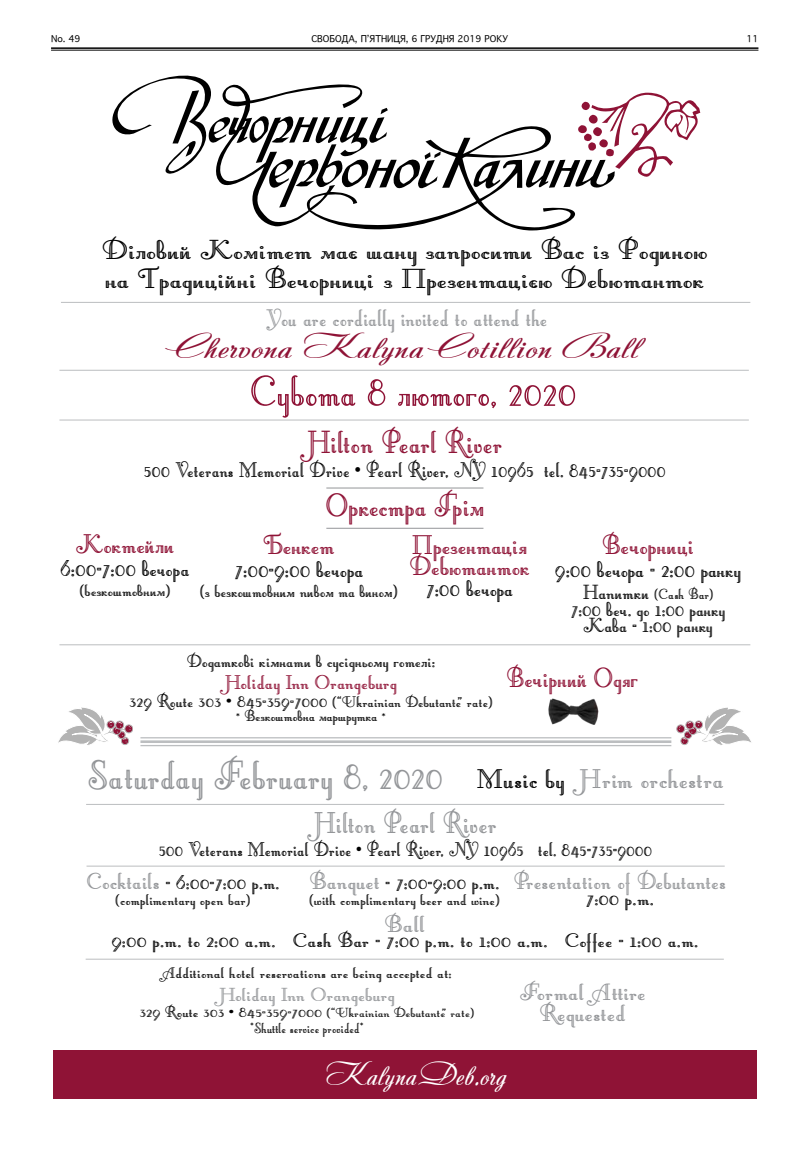
<style>
.page{position:relative;width:810px;height:1152px;background:#fff}
.page>*{position:absolute;margin:0;border:0;box-sizing:border-box;transform-origin:0 0}
.t1{font:52.6px "Artemis Deco";color:#8f1336}
.t2{font:49.2px "Artemis Deco";color:#939598}
.t3{font:38.6px "Artemis Deco";color:#8f1336}
.t4{font:36.2px "Artemis Deco";letter-spacing:-.01em;color:#939598}
.t5{font:33.9px "Andantinoscript";color:#8f1336;scale:1.23 1}
.t6{font:33.2px/28.7px "Artemis Deco";color:#000;scale:1.23 1}
.t7{font:33.1px "Artemis Deco";color:#8f1336}
.t8{font:32.5px "Artemis Deco";color:#8f1336;scale:1.05 1}
.t9{font:31.6px "Andantinoscript";color:#fff}
.t10{font:28.8px "Artemis Deco";color:#939598}
.t11{font:28.4px/20.9px "Artemis Deco";color:#939598;text-align:center;scale:1.16 1}
.t12{font:28.2px "Artemis Deco";color:#939598;scale:1.07 1}
.t13{font:28.2px "Artemis Deco";color:#939598;scale:1.19 1}
.t14{font:27.6px "Artemis Deco";color:#000;scale:1.05 1}
.t15{font:25.5px "Artemis Deco";color:#000}
.t16{font:24.6px "Artemis Deco";color:#000;scale:1.05 1}
.t17{font:24px "Artemis Deco";color:#000;scale:1.19 1}
.t18{font:24px "Artemis Deco";color:#000;scale:1.13 1}
.t19{font:23.8px "Artemis Deco";color:#000}
.t20{font:23.8px "Artemis Deco";color:#8f1336;scale:1.11 1}
.t21{font:22.7px "Artemis Deco";color:#939598;scale:1.19 1}
.t22{font:21.4px "Artemis Deco";color:#000;scale:1.11 1}
.t23{font:21.3px "Artemis Deco";color:#000;scale:1.05 1}
.t24{font:19.9px "Artemis Deco";color:#000;scale:1.13 1}
.t25{font:18.7px "Artemis Deco";letter-spacing:-.005em;color:#000;scale:1.13 1}
.t26{font:18.5px "Artemis Deco";color:#000;scale:1.11 1}
.t27{font:18.4px "Artemis Deco";color:#000;scale:1.19 1}
.t28{font:18.3px "Artemis Deco";color:#000;scale:1.11 1}
.t29{font:17.9px "Artemis Deco";color:#000;scale:1.05 1}
.t30{font:17.6px "Artemis Deco";color:#000}
.t31{font:15.9px "Artemis Deco";color:#000;scale:1.19 1}
.t32{font:9px "Geneva CY";color:#000}
.s1{font-size:24.6px}
.s2{font-size:21.4px}
.s3{font-size:32.5px;color:#000}
.s4{font-size:32.5px}
.s5{font-size:28.2px;color:#939598}
.s6{font-size:18.4px}
</style>
<div class="page">
<hr style="left:51px;top:47px;width:707px;height:2px;background:#000">
<hr style="left:51px;top:50px;width:707px;height:1px;background:#000">
<svg style="left:112px;top:76px;width:100px;height:98px"></svg>
<svg style="left:576px;top:92px;width:124px;height:96px"></svg>
<svg style="left:212px;top:84px;width:364px;height:146px"></svg>
<div style="left:53px;top:1050px;width:704px;height:48px;background:#8f1336"></div>
<hr style="left:61px;top:302px;width:689px;height:1px;background:#bcbec0">
<hr style="left:326px;top:488px;width:157px;height:1px;background:#939598">
<hr style="left:326px;top:528px;width:157px;height:1px;background:#939598">
<hr style="left:140px;top:737px;width:531px;height:1px;background:#bcbec0">
<hr style="left:140px;top:740px;width:531px;height:3px;background:#bcbec0">
<hr style="left:140px;top:745px;width:531px;height:1px;background:#bcbec0">
<svg style="left:677px;top:707px;width:74px;height:38px"></svg>
<svg style="left:58px;top:707px;width:75px;height:38px"></svg>
<img style="left:548px;top:698px;width:51px;height:26px">
<hr style="left:59px;top:370px;width:690px;height:1px;background:#bcbec0">
<hr style="left:59px;top:420px;width:690px;height:1px;background:#bcbec0">
<hr style="left:59px;top:644px;width:691px;height:1px;background:#bcbec0">
<hr style="left:86px;top:804px;width:638px;height:1px;background:#bcbec0">
<hr style="left:87px;top:866px;width:638px;height:1px;background:#bcbec0">
<hr style="left:86px;top:959px;width:638px;height:1px;background:#bcbec0">
<p class="t32" style="left:51px;top:33px;width:31px">No. 49</p>
<p class="t32" style="left:311px;top:33px;width:198px">СВОБОДА, П’ЯТНИЦЯ, 6 ГРУДНЯ 2019 РОКУ</p>
<p class="t32" style="left:746px;top:33px;width:14px">11</p>
<p class="t6" style="left:102px;top:236px;width:494px">Діловий Комітет має шану запросити Вас із Родиною на Традиційні Вечорниці з Презентацією Дебютанток</p>
<p class="t10" style="left:266px;top:303px;width:283px">You are cordially invited to attend the</p>
<p class="t5" style="left:164px;top:327px;width:389px">Chervona Kalyna Cotillion Ball</p>
<h1 class="t1" style="left:250px;top:364px;width:328px">Субота 8 лютого, 2020</h1>
<p class="t3" style="left:307px;top:422px;width:197px">Hilton Pearl River</p>
<p class="t15" style="left:144px;top:457px;width:523px">500 Veterans Memorial Drive • Pearl River, NY 10965 tel. 845-735-9000</p>
<p class="t3" style="left:326px;top:486px;width:161px">Оркестра Грім</p>
<p class="t8" style="left:76px;top:527px;width:96px">Коктейли</p>
<p class="t14" style="left:60px;top:554px;width:125px">6:00-7:00 вечорa</p>
<p class="t24" style="left:80px;top:580px;width:82px">(безкоштовним)</p>
<p class="t8" style="left:263px;top:528px;width:70px">Бенкет</p>
<p class="t14" style="left:235px;top:555px;width:124px">7:00-9:00 вечора</p>
<p class="t23" style="left:200px;top:579px;width:190px">(з безкоштовним пивом та вином)</p>
<p class="t8" style="left:412px;top:528px;width:112px">Презентація</p>
<p class="t8" style="left:409px;top:549px;width:116px">Дебютанток</p>
<p class="t14" style="left:426px;top:574px;width:84px">7:00 вечора</p>
<p class="t8" style="left:602px;top:528px;width:89px">Вечорниці</p>
<p class="t14" style="left:555px;top:555px;width:179px">9:00 вечора - 2:00 ранку</p>
<p class="t29" style="left:583px;top:585px;width:126px"><span class="s1">Напитки</span> (Cash Bar)</p>
<p class="t16" style="left:571px;top:596px;width:149px">7:00 веч. до 1:00 ранку</p>
<p class="t16" style="left:583px;top:612px;width:125px">Кава - 1:00 ранку</p>
<p class="t22" style="left:187px;top:650px;width:225px">Додаткові кімнати в сусідньому готелі:</p>
<p class="t20" style="left:225px;top:670px;width:157px">Holiday Inn Orangeburg</p>
<p class="t26" style="left:129px;top:692px;width:329px"><span class="s2">329 Route 303 • 845-359-7000</span> (“Ukrainian Debutante” rate)</p>
<p class="t28" style="left:236px;top:706px;width:137px">* Bезкоштовна маршрутка *</p>
<p class="t7" style="left:507px;top:660px;width:133px">Вечірний Одяг</p>
<h2 class="t2" style="left:87px;top:749px;width:638px">Saturday February 8, 2020 <span class="s3">Music by</span> <span class="s4">Hrim orchestra</span></h2>
<p class="t4" style="left:314px;top:804px;width:185px">Hilton Pearl River</p>
<p class="t19" style="left:159px;top:837px;width:495px">500 Veterans Memorial Drive • Pearl River, NY 10965 tel. 845-735-9000</p>
<p class="t18" style="left:310px;top:870px;width:170px"><span class="s5">Banquet</span> - 7:00-9:00 p.m.</p>
<p class="t25" style="left:309px;top:890px;width:170px">(with complimentary beer and wine)</p>
<p class="t13" style="left:385px;top:910px;width:36px">Ball</p>
<p class="t17" style="left:111px;top:928px;width:495px">9:00 p.m. to 2:00 a.m. Cash Bar - 7:00 p.m. to 1:00 a.m. Coffee - 1:00 a.m.</p>
<p class="t12" style="left:514px;top:866px;width:200px">Presentation of Debutantes</p>
<p class="t17" style="left:586px;top:886px;width:59px">7:00 p.m.</p>
<p class="t18" style="left:86px;top:870px;width:172px"><span class="s5">Cocktails</span> - 6:00-7:00 p.m.</p>
<p class="t25" style="left:115px;top:890px;width:121px">(complimentary open bar)</p>
<p class="t27" style="left:162px;top:964px;width:245px">Additional hotel reservations are being accepted at:</p>
<p class="t21" style="left:219px;top:983px;width:149px">Holiday Inn Orangeburg</p>
<p class="t31" style="left:140px;top:1004px;width:283px"><span class="s6">329 Route 303 • 845-359-7000</span> (“Ukrainian Debutante” rate)</p>
<p class="t30" style="left:250px;top:1019px;width:115px">*Shuttle service provided*</p>
<p class="t9" style="left:325px;top:1055px;width:183px">KalynaDeb.org</p>
<p class="t11" style="left:519px;top:983px;width:111px">Formal Attire<br>Requested</p>
</div>
